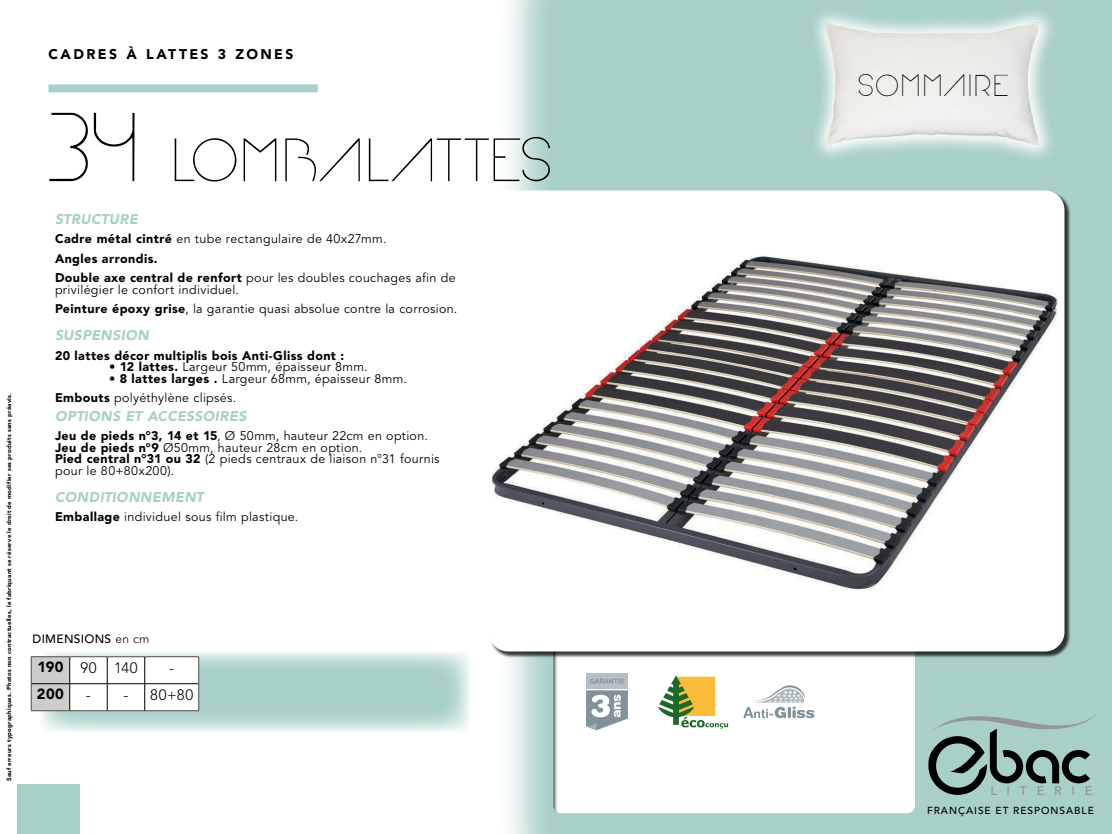
<style>
.page{position:relative;width:1112px;height:834px;background:#fff}
.page>*{position:absolute;margin:0;border:0;box-sizing:border-box;transform-origin:0 0}
.t1{font:60px "Arual";letter-spacing:-.005em;color:#000}
.t2{font:30px "Arual";letter-spacing:.035em;color:#000}
.t3{font:300 15px "Avenir LT Std";letter-spacing:.05em;color:#000}
.t4{font:900 14.7px "Avenir LT Std";color:#000}
.t5{font:italic 900 14px "Avenir LT Std";letter-spacing:.025em;color:#a9cfc9}
.t6{font:900 14px "Avenir LT Std";letter-spacing:.175em;color:#000}
.t7{font:500 12.55px "Avenir LT Std";letter-spacing:.775em;color:#929595}
.t8{font:12.5px/19.5px "Avenir LT Std";letter-spacing:.025em;color:#000}
.t9{font:900 12.5px "Avenir LT Std";letter-spacing:.035em;color:#000}
.t10{font:500 12px "Avenir LT Std";letter-spacing:.025em;color:#000}
.t11{font:500 10.15px "Avenir LT Std";letter-spacing:.095em;color:#000}
.t12{font:900 6px "Avenir LT Std";letter-spacing:.035em;color:#000}
.s1{font-size:75px}
.s2{font-weight:900}
.s3{font-weight:300}
.s4{font-weight:900;font-size:14.7px}
</style>
<div class="page">
<svg style="left:40px;top:652px;width:430px;height:80px;background:#bdd9d5"></svg>
<div style="left:17px;top:784px;width:63px;height:50px;background:#a9cfc9"></div>
<svg style="left:510px;top:0;width:46px;height:834px;background:#c8e0dc"></svg>
<div style="left:556px;top:0;width:556px;height:834px;background:#a9cfc9"></div>
<div style="left:549px;top:626px;width:370px;height:188px;background:#fff"></div>
<div style="left:489px;top:191px;width:582px;height:467px;background:#000;opacity:.75"></div>
<div style="left:489px;top:190px;width:575px;height:461px;background:#fff;border-radius:20px"></div>
<div style="left:48px;top:84px;width:270px;height:8px;background:#a9cfc9"></div>
<svg style="left:928px;top:711px;width:169px;height:84px;background:#84a09c"></svg>
<div style="left:586px;top:673px;width:42px;height:15px;background:#b7bec4"></div>
<svg style="left:590px;top:679px;width:34px;height:5px"></svg>
<svg style="left:586px;top:690px;width:42px;height:40px"></svg>
<img style="left:658px;top:675px;width:70px;height:54px">
<svg style="left:744px;top:685px;width:70px;height:33px"></svg>
<div style="left:809px;top:6px;width:249px;height:158px;background:#a9cfc9"></div>
<img style="left:815px;top:12px;width:237px;height:145px">
<hr style="left:31px;top:656px;width:39px;height:1px;background:#524b48">
<hr style="left:70px;top:656px;width:37px;height:1px;background:#524b48">
<hr style="left:107px;top:656px;width:38px;height:1px;background:#524b48">
<hr style="left:145px;top:656px;width:54px;height:1px;background:#524b48">
<svg style="left:31px;top:657px;width:168px;height:54px"></svg>
<img style="left:492px;top:255px;width:566px;height:335px">
<p class="t6" style="left:48px;top:45px;width:247px">CADRES À LATTES 3 ZONES</p>
<p class="t12" style="left:5px;top:781px;width:389px;rotate:-90deg">Sauf erreurs typographiques. Photos non contractuelles, le fabriquant se réserve le droit de modifier ses produits sans préavis.</p>
<h1 class="t1" style="left:48px;top:120px;width:506px"><span class="s1">34</span> LOMBALATTES</h1>
<p class="t5" style="left:55px;top:210px;width:85px">STRUCTURE</p>
<p class="t8" style="left:55px;top:229px;width:402px"><span class="s2">Cadre métal cintré</span> en tube rectangulaire de 40x27mm.<br><span class="s2">Angles arrondis.<br>Double axe central de renfort</span> pour les doubles couchages afin de</p>
<p class="t8" style="left:55px;top:280px;width:404px">privilégier le confort individuel.<br><span class="s2">Peinture époxy grise</span>, la garantie quasi absolue contre la corrosion.</p>
<p class="t5" style="left:55px;top:327px;width:95px">SUSPENSION</p>
<p class="t9" style="left:55px;top:348px;width:291px">20 lattes décor multiplis bois Anti-Gliss dont :</p>
<p class="t8" style="left:109px;top:357px;width:260px"><span class="s2">• 12 lattes.</span> Largeur 50mm, épaisseur 8mm.</p>
<p class="t8" style="left:55px;top:369px;width:354px;line-height:19px;text-indent:54px"><span class="s2">• 8 lattes larges .</span> Largeur 68mm, épaisseur 8mm.<br><span class="s2">Embouts</span> polyéthylène clipsés.</p>
<p class="t5" style="left:55px;top:407px;width:193px">OPTIONS ET ACCESSOIRES</p>
<p class="t8" style="left:55px;top:430px;width:386px;line-height:11.5px"><span class="s2">Jeu de pieds n°3, 14 et 15</span>, Ø 50mm, hauteur 22cm en option.<br><span class="s2">Jeu de pieds n°9</span> Ø50mm, hauteur 28cm en option.<br><span class="s2">Pied central n°31 ou 32</span> (2 pieds centraux de liaison n°31 fournis pour le 80+80x200).</p>
<p class="t5" style="left:55px;top:488px;width:150px">CONDITIONNEMENT</p>
<p class="t8" style="left:55px;top:507px;width:245px"><span class="s2">Emballage</span> individuel sous film plastique.</p>
<p class="t10" style="left:32px;top:632px;width:119px">DIMENSIONS <span class="s3">en cm</span></p>
<p class="t3" style="left:37px;top:659px;width:102px"><span class="s4">190</span> 90 140</p>
<p class="t3" style="left:169px;top:659px;width:6px">-</p>
<p class="t4" style="left:37px;top:685px;width:29px">200</p>
<p class="t3" style="left:86px;top:686px;width:44px">- -</p>
<p class="t3" style="left:150px;top:686px;width:45px">80+80</p>
<h2 class="t2" style="left:857px;top:65px;width:152px">SOMMAIRE</h2>
<p class="t7" style="left:990px;top:784px;width:103px">LITERIE</p>
<p class="t11" style="left:927px;top:805px;width:168px">FRANÇAISE ET RESPONSABLE</p>
</div>
